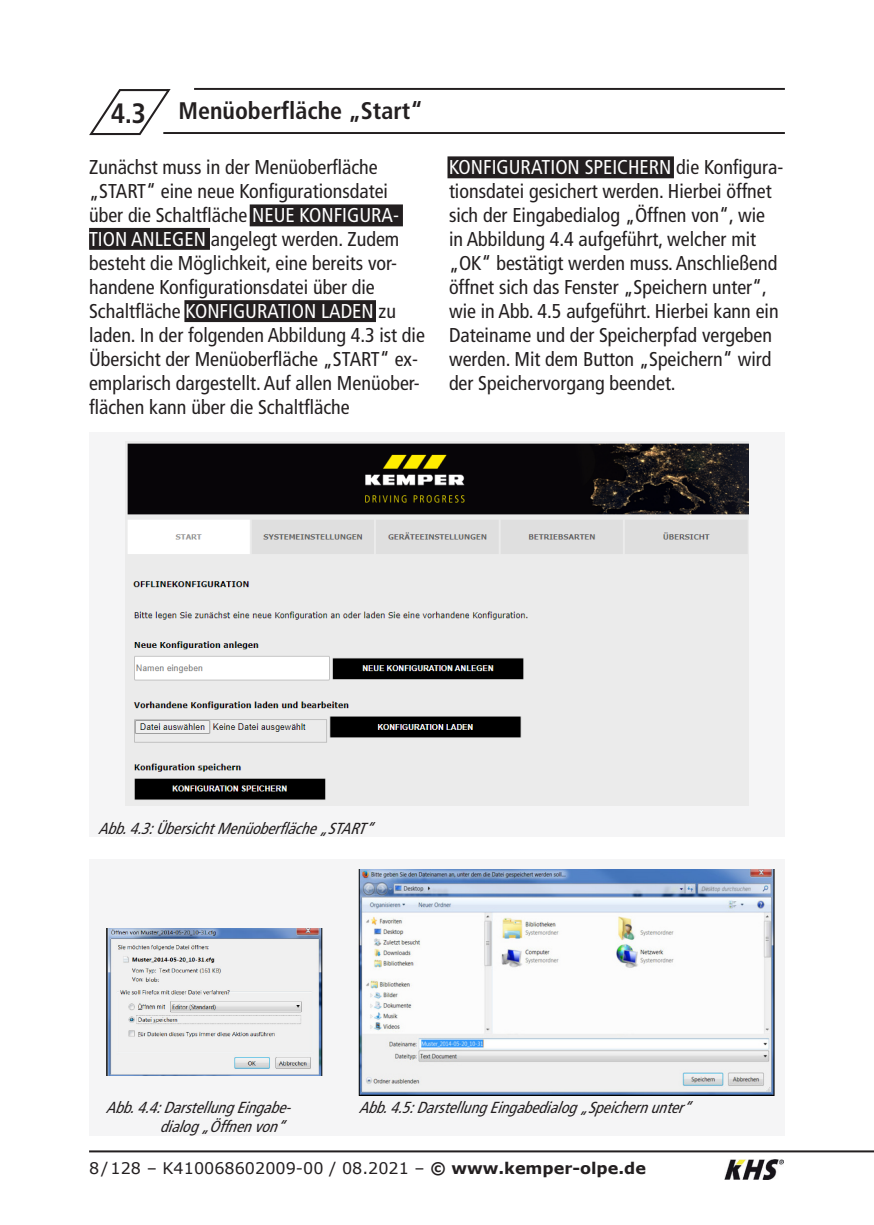
<style>
.page{position:relative;width:874px;height:1225px;background:#fff}
.page>*{position:absolute;margin:0;border:0;box-sizing:border-box;transform-origin:0 0}
.t1{font:700 condensed 24px "Frutiger LT Com";color:#231f20}
.t2{font:condensed 20px/24px "Frutiger LT Com";color:#231f20}
.t3{font:italic condensed 16px/19.2px "Frutiger LT Com";color:#231f20}
.t4{font:16px "Verdana";color:#231f20}
.s1{font-size:28px}
.s2{color:#fff}
.s3{font-weight:700}
</style>
<div class="page">
<hr style="left:89px;top:1150px;width:784px;height:2px;background:#231f20">
<img style="left:724px;top:1159px;width:59px;height:20px">
<div style="left:185px;top:301px;width:190px;height:20px;background:#231f20"></div>
<div style="left:184px;top:300px;width:192px;height:22px;border:2px solid #231f20"></div>
<div style="left:448px;top:157px;width:224px;height:20px;background:#231f20"></div>
<div style="left:447px;top:156px;width:226px;height:22px;border:2px solid #231f20"></div>
<div style="left:90px;top:229px;width:119px;height:20px;background:#231f20"></div>
<div style="left:89px;top:228px;width:121px;height:22px;border:2px solid #231f20"></div>
<div style="left:250px;top:205px;width:152px;height:20px;background:#231f20"></div>
<div style="left:249px;top:204px;width:154px;height:22px;border:2px solid #231f20"></div>
<svg style="left:89px;top:89px;width:82px;height:47px"></svg>
<hr style="left:163px;top:132px;width:621px;height:2px;background:#231f20">
<hr style="left:194px;top:88px;width:590px;height:2px;background:#231f20">
<div style="left:89px;top:432px;width:695px;height:405px;background:#f5f5f6"></div>
<img style="left:125px;top:442px;width:623px;height:363px">
<div style="left:89px;top:859px;width:695px;height:277px;background:#f5f5f6"></div>
<img style="left:106px;top:929px;width:216px;height:146px">
<img style="left:359px;top:869px;width:415px;height:226px">
<p class="t1" style="left:111px;top:96px;width:313px"><span class="s1">4.3</span> Menüoberfläche „Start“</p>
<p class="t2" style="left:89px;top:155px;width:337px">Zunächst muss in der Menüoberfläche „START“ eine neue Konfigurationsdatei über die Schaltfläche <span class="s2">NEUE KONFIGURA-TION ANLEGEN</span> angelegt werden. Zudem besteht die Möglichkeit, eine bereits vor&shy;handene Konfigurationsdatei über die Schaltfläche <span class="s2">KONFIGURATION LADEN</span> zu laden. In der folgenden Abbildung 4.3 ist die Übersicht der Menüoberfläche „START“ ex&shy;emplarisch dargestellt. Auf allen Menüober&shy;flächen kann über die Schaltfläche</p>
<p class="t2" style="left:449px;top:155px;width:336px"><span class="s2">KONFIGURATION SPEICHERN</span> die Konfigura&shy;tionsdatei gesichert werden. Hierbei öffnet sich der Eingabedialog „Öffnen von“, wie in Abbildung 4.4 aufgeführt, welcher mit „OK“ bestätigt werden muss. Anschließend öffnet sich das Fenster „Speichern unter“, wie in Abb. 4.5 aufgeführt. Hierbei kann ein Dateiname und der Speicherpfad vergeben werden. Mit dem Button „Speichern“ wird der Speichervorgang beendet.</p>
<p class="t3" style="left:98px;top:818px;width:283px">Abb. 4.3: Übersicht Menüoberfläche „START“</p>
<p class="t3" style="left:160px;top:1097px;width:139px;text-indent:-54px">Abb.4.4:DarstellungEingabe&shy;dialog„Öffnenvon“</p>
<p class="t3" style="left:359px;top:1097px;width:340px">Abb.4.5:DarstellungEingabedialog„Speichernunter“</p>
<p class="t4" style="left:89px;top:1157px;width:558px">8/128 – K410068602009-00 / 08.2021 – <span class="s3">© www.kemper-olpe.de</span></p>
</div>
